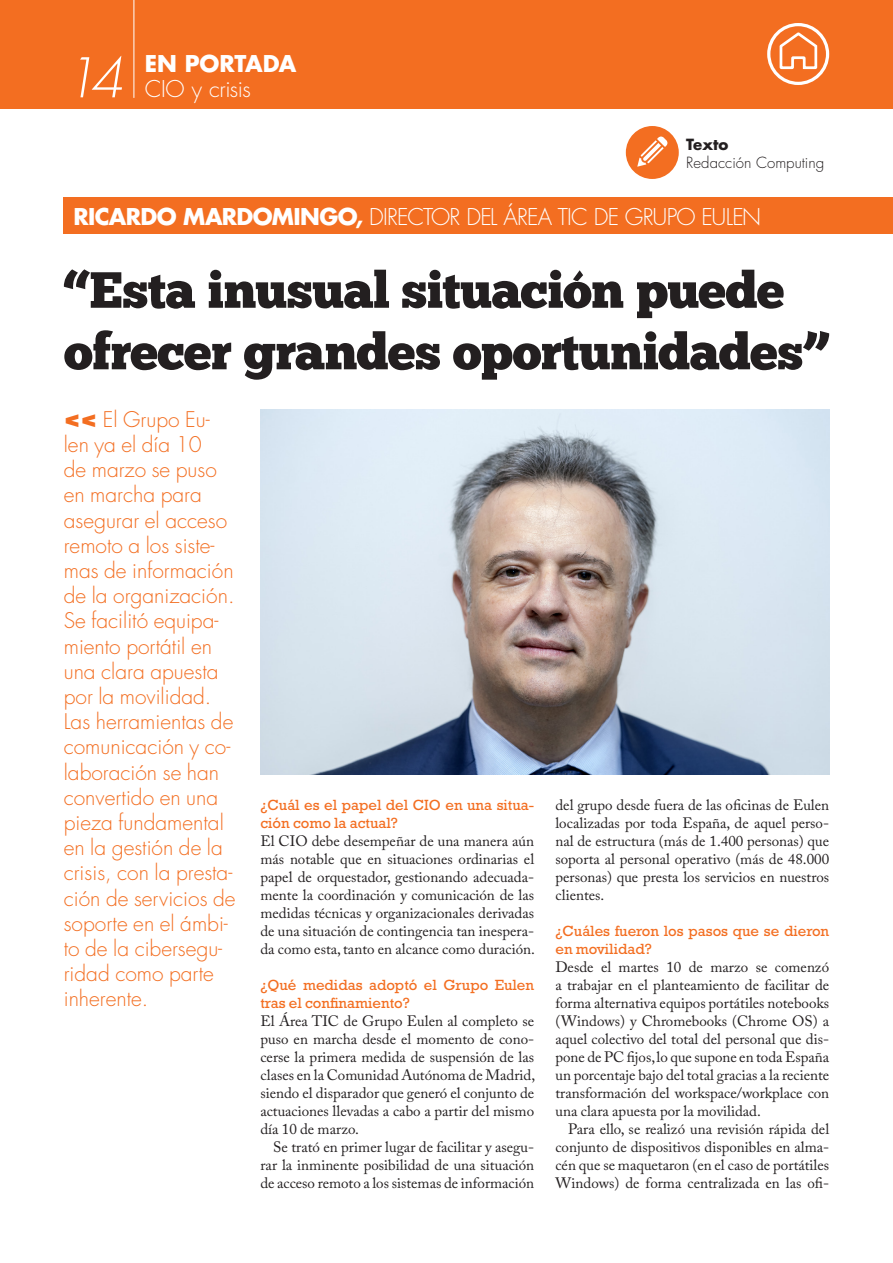
<style>
.page{position:relative;width:893px;height:1263px;background:#fff}
.page>*{position:absolute;margin:0;border:0;box-sizing:border-box;transform-origin:0 0}
.t1{font:italic 300 53.25px "Futura Std";color:#fff}
.Títular-b{font:50.7px/61.5px "Chunk Five";letter-spacing:-.015em;color:#231f20}
.Antetítulo{font:300 22.5px "Futura Std";letter-spacing:-.03em;color:#fff}
.t2{font:700 22.5px "Futura Std";letter-spacing:-.005em;color:#fff}
.Entradilla{font:300 21px/25.2px "Futura Std";color:#f36e21}
.Texto{font:15px/18px "Adobe Caslon Pro";color:#231f20;text-align:justify}
.Q{font:15px/18px "Rockwell Std";color:#f36e21}
.t3{font:300 15px "Futura Std";color:#231f20}
.t4{font:700 15px "Futura Std";color:#231f20}
.s1{font-weight:700}
.s2{font-weight:800}
</style>
<div class="page">
<div style="left:0;top:0;width:893px;height:108px;background:#f36e21"></div>
<hr style="left:134px;top:0;width:1px;height:98px;background:#fff">
<div style="left:626px;top:126px;width:53px;height:53px;background:#f36e21;border-radius:50%"></div>
<svg style="left:637px;top:136px;width:31px;height:31px"></svg>
<div style="left:64px;top:198px;width:829px;height:36px;background:#f36e21"></div>
<div style="left:767px;top:23px;width:62px;height:62px;border:3px solid #fff;border-radius:50%"></div>
<svg style="left:780px;top:32px;width:37px;height:37px"></svg>
<img style="left:260px;top:409px;width:569px;height:365px">
<p class="t1" style="left:64px;top:46px;width:60px">14</p>
<p class="t2" style="left:145px;top:49px;width:153px">EN PORTADA</p>
<p class="Antetítulo" style="left:145px;top:75px;width:107px">CIO y crisis</p>
<p class="t4" style="left:686px;top:135px;width:44px">Texto</p>
<p class="t3" style="left:686px;top:154px;width:139px">Redacción Computing</p>
<p class="Antetítulo" style="left:73px;top:203px;width:689px"><span class="s1">RICARDO MARDOMINGO,</span> DIRECTOR DEL ÁREA TIC DE GRUPO EULEN</p>
<p class="Títular-b" style="left:64px;top:259px;width:767px">“Esta inusual situación puede ofrecer grandes oportunidades”</p>
<p class="Entradilla" style="left:64px;top:407px;width:173px"><span class="s2">&lt;&lt;</span> El Grupo Eu&shy;len ya el día 10<br>de marzo se puso en marcha para asegurar el acceso remoto a los siste&shy;mas de información de la organización.<br>Se facilitó equipa&shy;miento portátil en una clara apuesta por la movilidad.<br>Las herramientas de comunicación y co&shy;laboración se han convertido en una pieza fundamental en la gestión de la crisis, con la presta&shy;ción de servicios de soporte en el ámbi&shy;to de la cibersegu&shy;ridad como parte inherente.</p>
<p class="Q" style="left:260px;top:796px;width:275px">¿Cuál es el papel del CIO en una situa&shy;ción como la actual?</p>
<p class="Texto" style="left:260px;top:832px;width:276px">El CIO debe desempeñar de una manera aún más notable que en situaciones ordinarias el papel de orquestador, gestionando adecuada&shy;mente la coordinación y comunicación de las medidas técnicas y organizacionales derivadas de una situación de contingencia tan inespera&shy;da como esta, tanto en alcance como duración.</p>
<p class="Q" style="left:260px;top:976px;width:275px">¿Qué medidas adoptó el Grupo Eulen tras el confinamiento?</p>
<p class="Texto" style="left:260px;top:1012px;width:276px">El Área TIC de Grupo Eulen al completo se puso en marcha desde el momento de cono&shy;cerse la primera medida de suspensión de las clases en la Comunidad Autónoma de Madrid, siendo el disparador que generó el conjunto de actuaciones llevadas a cabo a partir del mismo día 10 de marzo.</p>
<p class="Texto" style="left:260px;top:1138px;width:275px;text-indent:13px">Se trató en primer lugar de facilitar y asegu&shy;rar la inminente posibilidad de una situación de acceso remoto a los sistemas de información</p>
<p class="Texto" style="left:555px;top:796px;width:275px">del grupo desde fuera de las oficinas de Eulen localizadas por toda España, de aquel perso&shy;nal de estructura (más de 1.400 personas) que soporta al personal operativo (más de 48.000 personas) que presta los servicios en nuestros clientes.</p>
<p class="Q" style="left:555px;top:922px;width:275px">¿Cuáles fueron los pasos que se dieron en movilidad?</p>
<p class="Texto" style="left:555px;top:958px;width:275px">Desde el martes 10 de marzo se comenzó a trabajar en el planteamiento de facilitar de forma alternativa equipos portátiles notebooks (Windows) y Chromebooks (Chrome OS) a aquel colectivo del total del personal que dis&shy;pone de PC fijos, lo que supone en toda España un porcentaje bajo del total gracias a la reciente transformación del workspace/workplace con una clara apuesta por la movilidad.</p>
<p class="Texto" style="left:555px;top:1120px;width:275px;text-indent:13px">Para ello, se realizó una revisión rápida del conjunto de dispositivos disponibles en alma&shy;cén que se maquetaron (en el caso de portátiles Windows) de forma centralizada en las ofi-</p>
</div>
